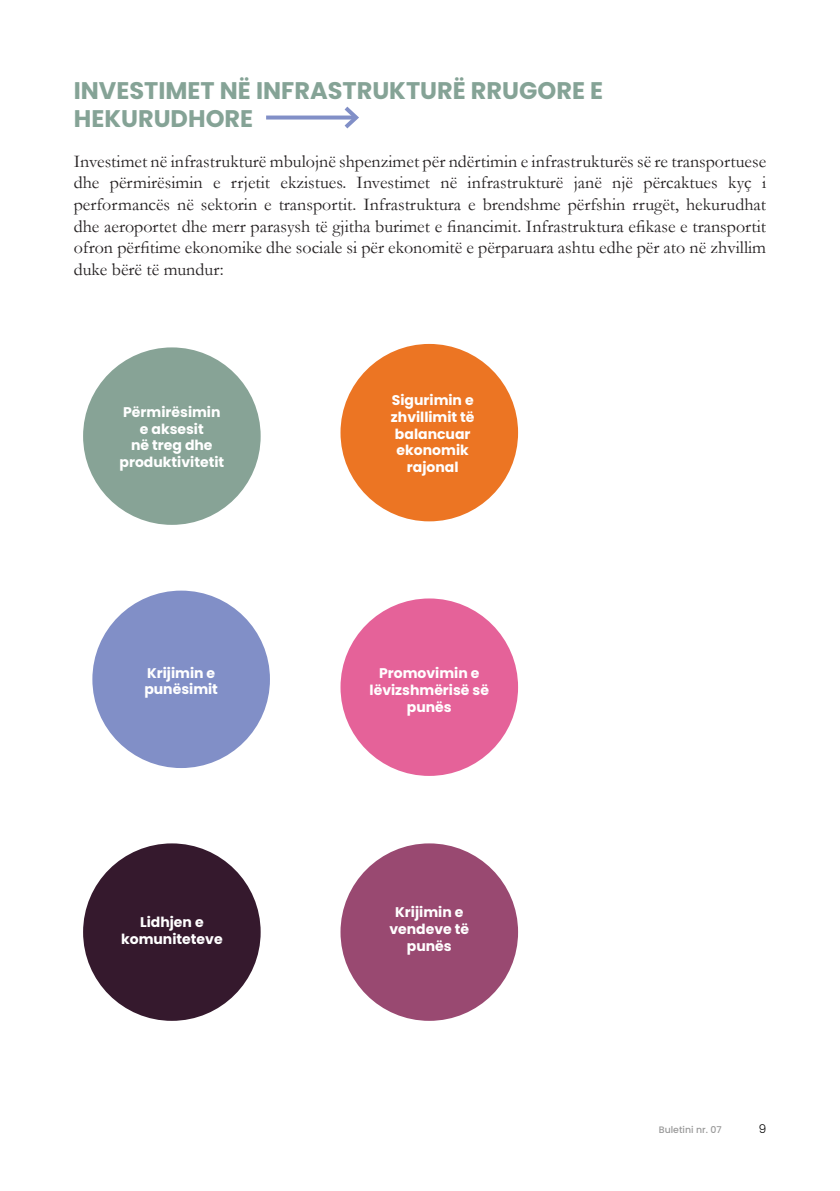
<style>
.page{position:relative;width:840px;height:1191px;background:#fff}
.page>*{position:absolute;margin:0;border:0;box-sizing:border-box;transform-origin:0 0}
.t1{font:700 24px "Poppins";color:#85a396}
.t2{font:18px/21.6px "Garamond";color:#231f20;text-align:justify}
.t3{font:700 14px/16.8px "Poppins";color:#fff;text-align:center}
.t4{font:300 12px "Poppins";color:#000}
.t5{font:500 9.4px "Poppins";color:#999}
</style>
<div class="page">
<svg style="left:266px;top:115px;width:74px;height:4px"></svg>
<svg style="left:340px;top:106px;width:19px;height:23px"></svg>
<div style="left:340px;top:344px;width:178px;height:177px;background:#ec7523;border-radius:50%"></div>
<div style="left:83px;top:347px;width:177px;height:178px;background:#87a396;border-radius:50%"></div>
<div style="left:340px;top:598px;width:178px;height:178px;background:#e56299;border-radius:50%"></div>
<div style="left:92px;top:590px;width:178px;height:178px;background:#818fc7;border-radius:50%"></div>
<div style="left:83px;top:843px;width:177px;height:177px;background:#35192d;border-radius:50%"></div>
<div style="left:340px;top:843px;width:178px;height:177px;background:#994971;border-radius:50%"></div>
<p class="t1" style="left:74px;top:76px;width:530px">INVESTIMET NË INFRASTRUKTURË RRUGORE E</p>
<p class="t1" style="left:74px;top:105px;width:181px">HEKURUDHORE</p>
<p class="t2" style="left:74px;top:150px;width:693px">Investimet në infrastrukturë mbulojnë shpenzimet për ndërtimin e infrastrukturës së re transportuese dhe përmirësimin e rrjetit ekzistues. Investimet në infrastrukturë janë një përcaktues kyç i performancës në sektorin e transportit. Infrastruktura e brendshme përfshin rrugët, hekurudhat dhe aeroportet dhe merr parasysh të gjitha burimet e financimit. Infrastruktura efikase e transportit ofron përfitime ekonomike dhe sociale si për ekonomitë e përparuara ashtu edhe për ato në zhvillim duke bërë të mundur:</p>
<p class="t3" style="left:119px;top:403px;width:106px">Përmirësimin e aksesit<br>në treg dhe produktivitetit</p>
<p class="t3" style="left:144px;top:664px;width:75px;text-align:left">Krijimin e punësimit</p>
<p class="t3" style="left:121px;top:914px;width:103px">Lidhjen e komuniteteve</p>
<p class="t3" style="left:390px;top:392px;width:85px">Sigurimin e zhvillimit të balancuar ekonomik</p>
<p class="t3" style="left:406px;top:459px;width:53px">rajonal</p>
<p class="t3" style="left:369px;top:665px;width:121px">Promovimin e lëvizshmërisë së punës</p>
<p class="t3" style="left:395px;top:904px;width:70px">Krijimin e</p>
<p class="t3" style="left:389px;top:920px;width:81px">vendeve të</p>
<p class="t3" style="left:406px;top:937px;width:46px">punës</p>
<p class="t5" style="left:658px;top:1123px;width:64px">Buletini nr. 07</p>
<p class="t4" style="left:758px;top:1121px;width:9px">9</p>
</div>
